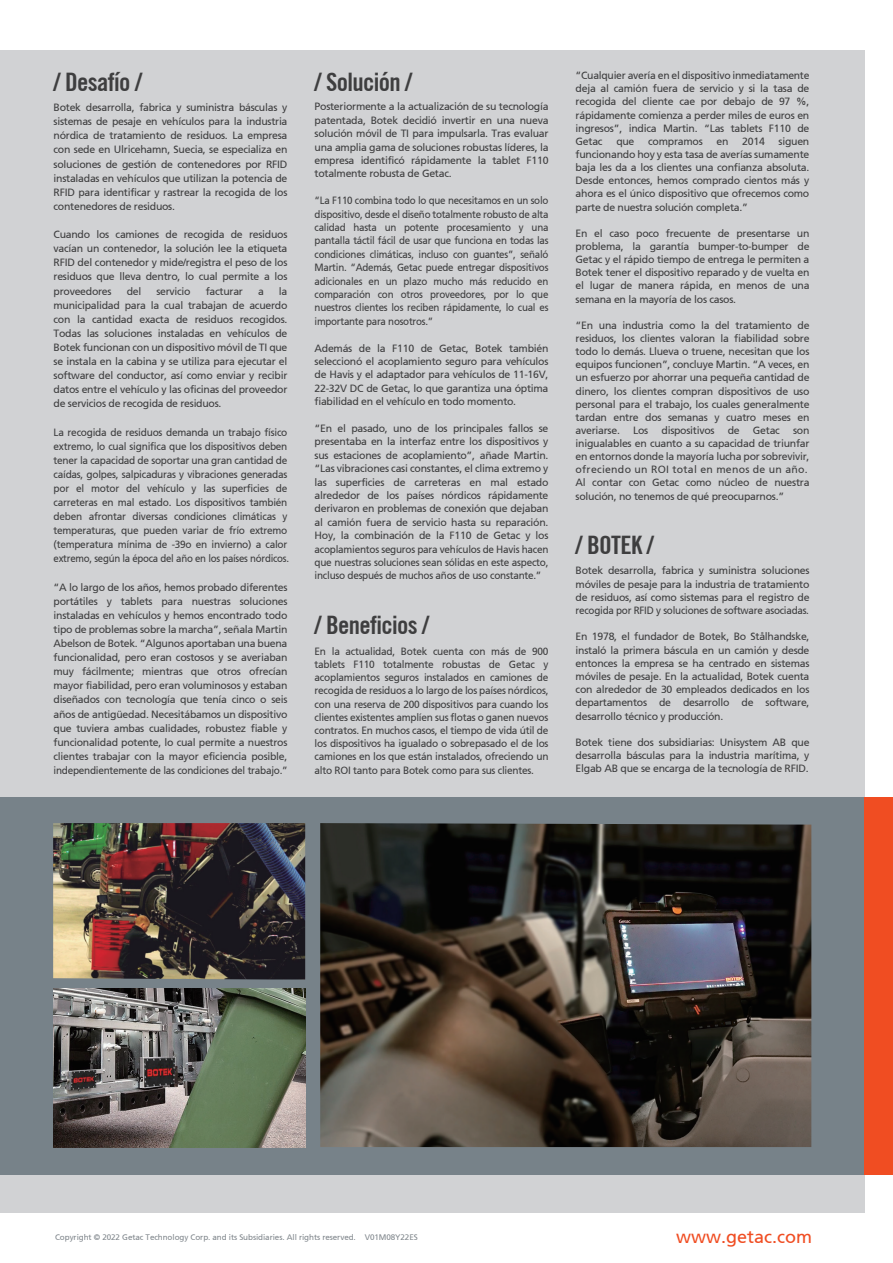
<style>
.page{position:relative;width:893px;height:1263px;background:#fff}
.page>*{position:absolute;margin:0;border:0;box-sizing:border-box;transform-origin:0 0}
.t1{font:700 condensed 25.5px "Trade Gothic No.20";letter-spacing:-.025em;color:#3e3e3f}
.t2{font:18px "Frutiger 55 Roman";color:#f04d22}
.t3{font:10.5px/13.2px "Frutiger 55 Roman";letter-spacing:-.025em;color:#3e3e3f;text-align:justify}
.t4{font:10.5px/14.1px "Frutiger 55 Roman";letter-spacing:-.025em;color:#3e3e3f;scale:.96 1}
.t5{font:10.5px/13.4px "Frutiger 55 Roman";letter-spacing:-.025em;color:#3e3e3f;text-align:justify;scale:.93 1}
.t6{font:8.1px "Frutiger 55 Roman";letter-spacing:-.01em;color:#616970}
</style>
<div class="page">
<div style="left:0;top:51px;width:865px;height:1161px;background:#d1d2d4"></div>
<div style="left:0;top:797px;width:865px;height:377px;background:#778289"></div>
<div style="left:865px;top:797px;width:28px;height:377px;background:#f04d22"></div>
<img style="left:53px;top:989px;width:252px;height:158px">
<img style="left:53px;top:823px;width:252px;height:156px">
<img style="left:320px;top:823px;width:491px;height:324px">
<h1 class="t1" style="left:54px;top:66px;width:90px">/ Desafío /</h1>
<p class="t3" style="left:54px;top:101px;width:235px;line-height:14.1px">Botek desarrolla, fabrica y suministra básculas y sistemas de pesaje en vehículos para la industria nórdica de tratamiento de residuos. La empresa con sede en Ulricehamn, Suecia, se especializa en soluciones de gestión de contenedores por RFID instaladas en vehículos que utilizan la potencia de RFID para identificar y rastrear la recogida de los contenedores de residuos.</p>
<p class="t3" style="left:54px;top:227px;width:235px;line-height:14.1px">Cuando los camiones de recogida de residuos vacían un contenedor, la solución lee la etiqueta RFID del contenedor y mide/registra el peso de los residuos que lleva dentro, lo cual permite a los proveedores</p>
<p class="t3" style="left:127px;top:284px;width:16px">del</p>
<p class="t3" style="left:156px;top:284px;width:36px">servicio</p>
<p class="t3" style="left:206px;top:284px;width:39px">facturar</p>
<p class="t3" style="left:258px;top:284px;width:7px">a</p>
<p class="t3" style="left:54px;top:284px;width:235px;line-height:14.1px;text-indent:225px">la municipalidad para la cual trabajan de acuerdo con la cantidad exacta de residuos recogidos.<br>Todas las soluciones instaladas en vehículos de Botek funcionan con un dispositivo móvil de TI que se instala en la cabina y se utiliza para ejecutar el software del conductor, así como enviar y recibir datos entre el vehículo y las oficinas del proveedor de servicios de recogida de residuos.</p>
<p class="t4" style="left:54px;top:425px;width:247px">La recogida de residuos demanda un trabajo físico extremo, lo cual significa que los dispositivos deben tener la capacidad de soportar una gran cantidad de caídas, golpes, salpicaduras y vibraciones generadas por el motor del vehículo y las superficies de carreteras en mal estado. Los dispositivos también deben afrontar diversas condiciones climáticas y temperaturas, que pueden variar de frío extremo (temperatura mínima de -39o en invierno) a calor extremo, según la época del año en los países nórdicos.</p>
<p class="t3" style="left:54px;top:580px;width:236px;line-height:14.1px">“A lo largo de los años, hemos probado diferentes portátiles y tablets para nuestras soluciones instaladas en vehículos y hemos encontrado todo tipo de problemas sobre la marcha”, señala Martin Abelson de Botek. “Algunos aportaban una buena funcionalidad, pero eran costosos y se averiaban muy fácilmente; mientras que otros ofrecían mayor fiabilidad, pero eran voluminosos y estaban diseñados con tecnología que tenía cinco o seis años de antigüedad. Necesitábamos un dispositivo que tuviera ambas cualidades, robustez fiable y funcionalidad potente, lo cual permite a nuestros clientes trabajar con la mayor eficiencia posible, independientemente de las condiciones del trabajo.”</p>
<h1 class="t1" style="left:315px;top:66px;width:99px">/ Solución /</h1>
<p class="t3" style="left:315px;top:100px;width:235px">Posteriormente a la actualización de su tecnología patentada, Botek decidió invertir en una nueva solución móvil de TI para impulsarla. Tras evaluar una amplia gama de soluciones robustas líderes, la empresa identificó rápidamente la tablet F110 totalmente robusta de Getac.</p>
<p class="t5" style="left:315px;top:194px;width:253px">“La F110 combina todo lo que necesitamos en un solo dispositivo, desde el diseño totalmente robusto de alta calidad hasta un potente procesamiento y una pantalla táctil fácil de usar que funciona en todas las condiciones climáticas, incluso con guantes”, señaló Martin. “Además, Getac puede entregar dispositivos adicionales en un plazo mucho más reducido en comparación con otros proveedores, por lo que nuestros clientes los reciben rápidamente, lo cual es importante para nosotros.”</p>
<p class="t3" style="left:315px;top:341px;width:235px">Además de la F110 de Getac, Botek también seleccionó el acoplamiento seguro para vehículos de Havis y el adaptador para vehículos de 11-16V, 22-32V DC de Getac, lo que garantiza una óptima fiabilidad en el vehículo en todo momento.</p>
<p class="t3" style="left:315px;top:422px;width:235px">“En el pasado, uno de los principales fallos se presentaba en la interfaz entre los dispositivos y sus estaciones de acoplamiento”, añade Martin. “Las vibraciones casi constantes, el clima extremo y las superficies de carreteras en mal estado alrededor de los países nórdicos rápidamente derivaron en problemas de conexión que dejaban al camión fuera de servicio hasta su reparación.<br>Hoy, la combinación de la F110 de Getac y los acoplamientos seguros para vehículos de Havis hacen que nuestras soluciones sean sólidas en este aspecto, incluso después de muchos años de uso constante.”</p>
<h1 class="t1" style="left:315px;top:609px;width:116px">/ Beneficios /</h1>
<p class="t4" style="left:315px;top:645px;width:245px;line-height:13.2px;text-align:justify">En la actualidad, Botek cuenta con más de 900 tablets F110 totalmente robustas de Getac y acoplamientos seguros instalados en camiones de recogida de residuos a lo largo de los países nórdicos, con una reserva de 200 dispositivos para cuando los clientes existentes amplíen sus flotas o ganen nuevos contratos. En muchos casos, el tiempo de vida útil de los dispositivos ha igualado o sobrepasado el de los camiones en los que están instalados, ofreciendo un alto ROI tanto para Botek como para sus clientes.</p>
<p class="t3" style="left:576px;top:69px;width:235px">“Cualquier avería en el dispositivo inmediatamente deja al camión fuera de servicio y si la tasa de recogida del cliente cae por debajo de 97 %, rápidamente comienza a perder miles de euros en ingresos”, indica Martin. “Las tablets F110 de Getac</p>
<p class="t3" style="left:576px;top:135px;width:235px;text-indent:203px">siguen funcionando hoy y esta tasa de averías sumamente baja les da a los clientes una confianza absoluta.<br>Desde entonces, hemos comprado cientos más y ahora es el único dispositivo que ofrecemos como parte de nuestra solución completa.”</p>
<p class="t3" style="left:576px;top:227px;width:235px">En el caso poco frecuente de presentarse un problema, la garantía bumper-to-bumper de Getac y el rápido tiempo de entrega le permiten a Botek tener el dispositivo reparado y de vuelta en el lugar de manera rápida, en menos de una semana en la mayoría de los casos.</p>
<p class="t3" style="left:576px;top:319px;width:235px">“En una industria como la del tratamiento de residuos, los clientes valoran la fiabilidad sobre todo lo demás. Llueva o truene, necesitan que los equipos funcionen”, concluye Martin. “A veces, en un esfuerzo por ahorrar una pequeña cantidad de dinero, los clientes compran dispositivos de uso personal para el trabajo, los cuales generalmente tardan entre dos semanas y cuatro meses en averiarse.</p>
<p class="t3" style="left:616px;top:135px;width:20px">que</p>
<p class="t3" style="left:648px;top:135px;width:56px">compramos</p>
<p class="t3" style="left:716px;top:135px;width:13px">en</p>
<p class="t3" style="left:742px;top:135px;width:24px">2014</p>
<p class="t3" style="left:633px;top:424px;width:17px">Los</p>
<p class="t3" style="left:661px;top:424px;width:55px">dispositivos</p>
<p class="t3" style="left:728px;top:424px;width:13px">de</p>
<p class="t3" style="left:753px;top:424px;width:28px">Getac</p>
<p class="t3" style="left:576px;top:424px;width:235px;text-align:left;text-indent:217px">son inigualables en cuanto a su capacidad de triunfar en entornos donde la mayoría lucha por sobrevivir, ofreciendo un ROI total en menos de un año.<br>Al contar con Getac como núcleo de nuestra solución, no tenemos de qué preocuparnos.”</p>
<h1 class="t1" style="left:576px;top:529px;width:80px">/ BOTEK /</h1>
<p class="t3" style="left:576px;top:564px;width:235px">Botek desarrolla, fabrica y suministra soluciones móviles de pesaje para la industria de tratamiento de residuos, así como sistemas para el registro de recogida por RFID y soluciones de software asociadas.</p>
<p class="t3" style="left:576px;top:630px;width:235px">En 1978, el fundador de Botek, Bo Stålhandske, instaló la primera báscula en un camión y desde entonces la empresa se ha centrado en sistemas móviles de pesaje. En la actualidad, Botek cuenta con alrededor de 30 empleados dedicados en los departamentos de desarrollo de software, desarrollo técnico y producción.</p>
<p class="t3" style="left:576px;top:736px;width:235px">Botek tiene dos subsidiarias: Unisystem AB que desarrolla básculas para la industria marítima, y Elgab AB que se encarga de la tecnología de RFID.</p>
<p class="t6" style="left:55px;top:1233px;width:364px">Copyright © 2022 Getac Technology Corp. and its Subsidiaries. All rights reserved. V01M08Y22ES</p>
<h2 class="t2" style="left:676px;top:1226px;width:137px">www.getac.com</h2>
</div>
